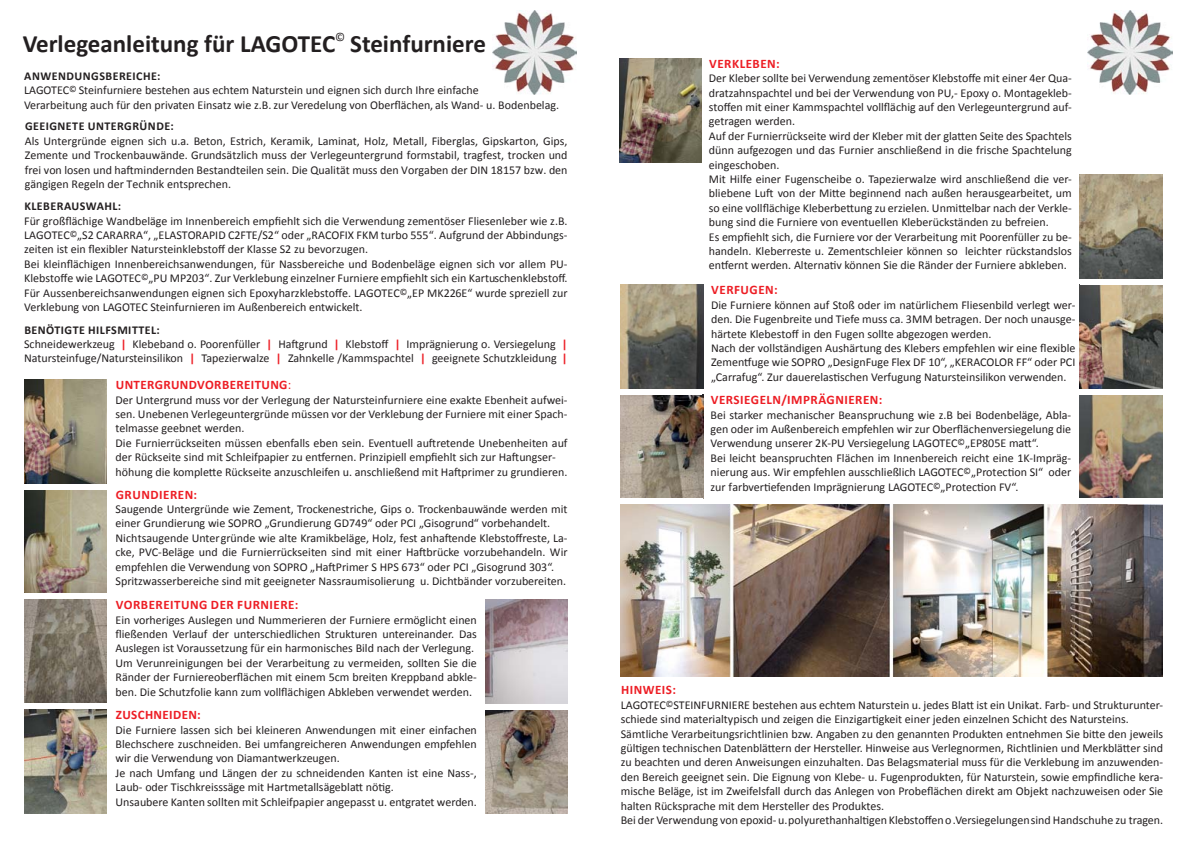
<style>
.page{position:relative;width:1191px;height:842px;background:#fff}
.page>*{position:absolute;margin:0;border:0;box-sizing:border-box;transform-origin:0 0}
.t1{font:700 25px "Calibri";color:#231f20}
.t2{font:700 13px "Calibri";letter-spacing:.04em;color:#ed1d24}
.t3{font:12px/14.4px "Calibri";color:#231f20}
.t4{font:700 12px "Calibri";letter-spacing:.04em;color:#231f20}
.s1{font-weight:700}
.s2{font-weight:700;color:#ed1d24}
.s3{font-weight:400}
</style>
<div class="page">
<img style="left:1079px;top:175px;width:83px;height:104px">
<img style="left:621px;top:504px;width:541px;height:172px">
<img style="left:24px;top:599px;width:82px;height:104px">
<img style="left:24px;top:709px;width:82px;height:105px">
<img style="left:492px;top:11px;width:85px;height:84px">
<img style="left:24px;top:380px;width:82px;height:104px">
<img style="left:485px;top:710px;width:82px;height:104px">
<img style="left:24px;top:490px;width:82px;height:103px">
<img style="left:485px;top:599px;width:82px;height:104px">
<img style="left:619px;top:58px;width:83px;height:104px">
<img style="left:1087px;top:11px;width:85px;height:84px">
<img style="left:621px;top:285px;width:82px;height:104px">
<img style="left:1079px;top:285px;width:83px;height:104px">
<img style="left:621px;top:394px;width:82px;height:104px">
<img style="left:1079px;top:395px;width:83px;height:103px">
<h1 class="t1" style="left:23px;top:28px;width:232px">VERLEGEANLEITUNG FÜR LAGOTEC</h1>
<h1 class="t1" style="left:335px;top:28px;width:152px"><sup>©</sup> STEINFURNIERE</h1>
<p class="t3" style="left:24px;top:69px;width:536px"><span class="s1">ANWENDUNGSBEREICHE:<br></span>LAGOTEC<sup>©</sup> Steinfurniere bestehen aus echtem Naturstein und eignen sich durch Ihre einfache<br>Verarbeitung auch für den privaten Einsatz wie z.B. zur Veredelung von Oberflächen, als Wand- u. Bodenbelag.</p>
<p class="t4" style="left:25px;top:119px;width:150px">GEEIGNETE UNTERGRÜNDE:</p>
<p class="t3" style="left:25px;top:134px;width:544px;text-align:justify">Als Untergründe eignen sich u.a. Beton, Estrich, Keramik, Laminat, Holz, Metall, Fiberglas, Gipskarton, Gips, Zemente und Trockenbauwände. Grundsätzlich muss der Verlegeuntergrund formstabil, tragfest, trocken und frei von losen und haftmindernden Bestandteilen sein. Die Qualität muss den Vorgaben der DIN 18157 bzw. den gängigen Regeln der Technik entsprechen.</p>
<p class="t4" style="left:24px;top:199px;width:98px">KLEBERAUSWAHL:</p>
<p class="t3" style="left:24px;top:214px;width:545px">Für großflächige Wandbeläge im Innenbereich empfiehlt sich die Verwendung zementöser Fliesenleber wie z.B.<br>LAGOTEC<sup>©</sup>„S2 CARARRA“, „ELASTORAPID C2FTE/S2“ oder „RACOFIX FKM turbo 555“. Aufgrund der Abbindungs&shy;zeiten ist ein flexibler Natursteinklebstoff der Klasse S2 zu bevorzugen.<br>Bei kleinflächigen Innenbereichsanwendungen, für Nassbereiche und Bodenbeläge eignen sich vor allem PU-Klebstoffe wie LAGOTEC<sup>©</sup>„PU MP203“. Zur Verklebung einzelner Furniere empfiehlt sich ein Kartuschenklebstoff.<br>Für Aussenbereichsanwendungen eignen sich Epoxyharzklebstoffe. LAGOTEC<sup>©</sup>„EP MK226E“ wurde spreziell zur Verklebung von LAGOTEC Steinfurnieren im Außenbereich entwickelt.</p>
<p class="t3" style="left:24px;top:322px;width:545px"><span class="s1">BENÖTIGTE HILFSMITTEL:<br></span>Schneidewerkzeug <span class="s2">|</span> Klebeband o. Poorenfüller <span class="s2">|</span> Haftgrund <span class="s2">|</span> Klebstoff <span class="s2">|</span> Imprägnierung o. Versiegelung <span class="s2">|<br></span>Natursteinfuge/Natursteinsilikon <span class="s2">|</span> Tapezierwalze <span class="s2">|</span> Zahnkelle /Kammspachtel <span class="s2">|</span> geeignete Schutzkleidung <span class="s2">|</span></p>
<p class="t2" style="left:116px;top:376px;width:177px">UNTERGRUNDVORBEREITUNG<span class="s3">:</span></p>
<p class="t3" style="left:116px;top:392px;width:453px">Der Untergrund muss vor der Verlegung der Natursteinfurniere eine exakte Ebenheit aufwei&shy;sen. Unebenen Verlegeuntergründe müssen vor der Verklebung der Furniere mit einer Spach&shy;telmasse geebnet werden.<br>Die Furnierrückseiten müssen ebenfalls eben sein. Eventuell auftretende Unebenheiten auf der Rückseite sind mit Schleifpapier zu entfernen. Prinzipiell empfiehlt sich zur Haftungser&shy;höhung die komplette Rückseite anzuschleifen u. anschließend mit Haftprimer zu grundieren.</p>
<p class="t2" style="left:116px;top:486px;width:83px">GRUNDIEREN:</p>
<p class="t3" style="left:116px;top:502px;width:453px">Saugende Untergründe wie Zement, Trockenestriche, Gips o. Trockenbauwände werden mit einer Grundierung wie SOPRO „Grundierung GD749“ oder PCI „Gisogrund“ vorbehandelt.<br>Nichtsaugende Untergründe wie alte Kramikbeläge, Holz, fest anhaftende Klebstoffreste, La&shy;cke, PVC-Beläge und die Furnierrückseiten sind mit einer Haftbrücke vorzubehandeln. Wir empfehlen die Verwendung von SOPRO „HaftPrimer S HPS 673“ oder PCI „Gisogrund 303“.<br>Spritzwasserbereiche sind mit geeigneter Nassraumisolierung u. Dichtbänder vorzubereiten.</p>
<p class="t2" style="left:116px;top:596px;width:136px">VORBEREITUNG DER FURNIERE</p>
<p class="t2" style="left:295px;top:596px;width:5px">:</p>
<p class="t3" style="left:116px;top:612px;width:363px">Ein vorheriges Auslegen und Nummerieren der Furniere ermöglicht einen fließenden Verlauf der unterschiedlichen Strukturen untereinander. Das Auslegen ist Voraussetzung für ein harmonisches Bild nach der Verlegung.<br>Um Verunreinigungen bei der Verarbeitung zu vermeiden, sollten Sie die Ränder der Furniereoberflächen mit einem 5cm breiten Kreppband abkle&shy;ben. Die Schutzfolie kann zum vollflächigen Abkleben verwendet werden.</p>
<p class="t2" style="left:116px;top:707px;width:86px">ZUSCHNEI DEN:</p>
<p class="t3" style="left:116px;top:722px;width:363px">Die Furniere lassen sich bei kleineren Anwendungen mit einer einfachen Blechschere zuschneiden. Bei umfangreicheren Anwendungen empfehlen wir die Verwendung von Diamantwerkzeugen.<br>Je nach Umfang und Längen der zu schneidenden Kanten ist eine Nass-, Laub- oder Tischkreisssäge mit Hartmetallsägeblatt nötig.<br>Unsaubere Kanten sollten mit Schleifpapier angepasst u. entgratet werden.</p>
<p class="t2" style="left:709px;top:55px;width:52px">VERKLEBEN</p>
<p class="t2" style="left:776px;top:55px;width:5px">:</p>
<p class="t3" style="left:709px;top:71px;width:364px">Der Kleber sollte bei Verwendung zementöser Klebstoffe mit einer 4er Qua&shy;dratzahnspachtel und bei der Verwendung von PU,- Epoxy o. Montagekleb&shy;stoffen mit einer Kammspachtel vollflächig auf den Verlegeuntergrund auf&shy;getragen werden.<br>Auf der Furnierrückseite wird der Kleber mit der glatten Seite des Spachtels dünn aufgezogen und das Furnier anschließend in die frische Spachtelung eingeschoben.<br>Mit Hilfe einer Fugenscheibe o. Tapezierwalze wird anschließend die ver&shy;bliebene Luft von der Mitte beginnend nach außen herausgearbeitet, um so eine vollflächige Kleberbettung zu erzielen. Unmittelbar nach der Verkle&shy;bung sind die Furniere von eventuellen Kleberückständen zu befreien.<br>Es empfiehlt sich, die Furniere vor der Verarbeitung mit Poorenfüller zu be&shy;handeln. Kleberreste u. Zementschleier können so leichter rückstandslos entfernt werden. Alternativ können Sie die Ränder der Furniere abkleben.</p>
<p class="t2" style="left:711px;top:282px;width:68px">VERFUGEN:</p>
<p class="t3" style="left:711px;top:298px;width:366px">Die Furniere können auf Stoß oder im natürlichem Fliesenbild verlegt wer&shy;den. Die Fugenbreite und Tiefe muss ca. 3MM betragen. Der noch unausge&shy;härtete Klebestoff in den Fugen sollte abgezogen werden.<br>Nach der vollständigen Aushärtung des Klebers empfehlen wir eine flexible Zementfuge wie SOPRO „DesignFuge Flex DF 10“, „KERACOLOR FF“ oder PCI „Carrafug“. Zur dauerelastischen Verfugung Natursteinsilikon verwenden.</p>
<p class="t2" style="left:711px;top:392px;width:124px">VERSIEGELN/IM PRÄGNIEREN</p>
<p class="t2" style="left:878px;top:392px;width:5px">:</p>
<p class="t3" style="left:710px;top:407px;width:362px">Bei starker mechanischer Beanspruchung wie z.B bei Bodenbeläge, Abla&shy;gen oder im Außenbereich empfehlen wir zur Oberflächenversiegelung die Verwendung unserer 2K-PU Versiegelung LAGOTEC<sup>©</sup>„EP805E matt“.<br>Bei leicht beanspruchten Flächen im Innenbereich reicht eine 1K-Impräg&shy;nierung aus. Wir empfehlen ausschließlich LAGOTEC<sup>©</sup>„Protection SI“ oder zur farbvertiefenden Imprägnierung LAGOTEC<sup>©</sup>„Protection FV“.</p>
<p class="t2" style="left:621px;top:682px;width:56px">HINWEIS:</p>
<p class="t3" style="left:621px;top:698px;width:544px">LAGOTEC<sup>©</sup>STEINFURNIERE bestehen aus echtem Naturstein u. jedes Blatt ist ein Unikat. Farb- und Strukturunter&shy;schiede sind materialtypisch und zeigen die Einzigartigkeit einer jeden einzelnen Schicht des Natursteins.<br>Sämtliche Verarbeitungsrichtlinien bzw. Angaben zu den genannten Produkten entnehmen Sie bitte den jeweils gültigen technischen Datenblättern der Hersteller. Hinweise aus Verlegnormen, Richtlinien und Merkblätter sind zu beachten und deren Anweisungen einzuhalten. Das Belagsmaterial muss für die Verklebung im anzuwenden&shy;den Bereich geeignet sein. Die Eignung von Klebe- u. Fugenprodukten, für Naturstein, sowie empfindliche kera&shy;mische Beläge, ist im Zweifelsfall durch das Anlegen von Probeflächen direkt am Objekt nachzuweisen oder Sie halten Rücksprache mit dem Hersteller des Produktes.<br>Bei der Verwendung von epoxid- u. polyurethanhaltigen Klebstoffen o .Versiegelungen sind Handschuhe zu tragen.</p>
</div>
